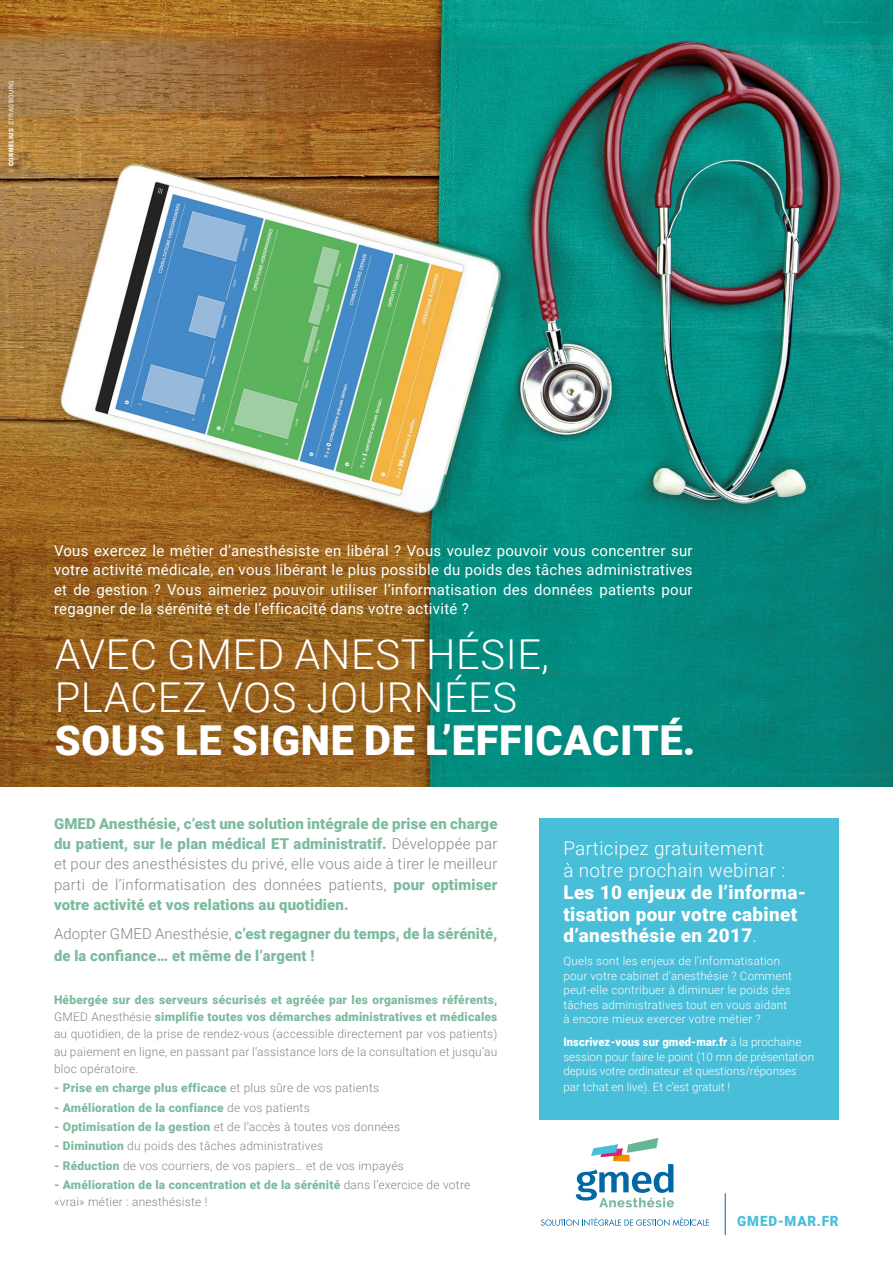
<style>
.page{position:relative;width:893px;height:1263px;background:#fff}
.page>*{position:absolute;margin:0;border:0;box-sizing:border-box;transform-origin:0 0}
.t1{font:300 41.25px/42.9px "Roboto";letter-spacing:.015em;color:#fff}
.t2{font:900 41.25px "Roboto";letter-spacing:.015em;color:#fff}
.t3{font:900 18.9px/21.9px "Roboto";letter-spacing:.02em;color:#fff}
.t4{font:300 18.9px/21.9px "Roboto";letter-spacing:.02em;color:#fff}
.t5{font:900 15px/20.2px "Roboto";letter-spacing:.01em;color:#7cbb9e;text-align:justify}
.t6{font:15px/19.5px "Roboto";letter-spacing:.02em;color:#fff;text-align:justify}
.t7{font:900 14.1px "Roboto";letter-spacing:.065em;color:#48bed9;scale:.96 1}
.t8{font:300 12px/17.2px "Roboto";letter-spacing:.02em;color:#858687;text-align:justify}
.t9{font:900 12px "Roboto";letter-spacing:.02em;color:#7cbb9e}
.t10{font:300 11.7px/14.5px "Roboto";letter-spacing:.02em;color:#fff}
.t11{font:300 11.7px/14.5px "Roboto";color:#fff}
.t12{font:6.45px "Roboto";letter-spacing:.085em;color:#fff}
.s1{font-weight:900}
.s2{font-weight:300;color:#858687}
.s3{font-weight:900;color:#7cbb9e}
.s4{font-weight:300}
</style>
<div class="page">
<img style="left:0;top:0;width:893px;height:787px">
<svg style="left:576px;top:1138px;width:98px;height:69px"></svg>
<hr style="left:725px;top:1193px;width:1px;height:42px;background:#0068a5">
<div style="left:539px;top:817px;width:300px;height:302px;background:#48bed9"></div>
<svg style="left:541px;top:1217px;width:168px;height:9px"></svg>
<p class="t12" style="left:7px;top:166px;width:87px;rotate:-90deg"><span class="s1">CORNELIUS</span> STRASBOURG</p>
<p class="t6" style="left:54px;top:540px;width:640px">Vous exercez le métier d’anesthésiste en libéral ? Vous voulez pouvoir vous concentrer sur votre activité médicale, en vous libérant le plus possible du poids des tâches administratives et de gestion ? Vous aimeriez pouvoir utiliser l’informatisation des données patients pour regagner de la sérénité et de l’efficacité dans votre activité ?</p>
<h1 class="t1" style="left:55px;top:631px;width:496px">AVEC GMED ANESTHÉSIE,<br>PLACEZ VOS JOURNÉES</h1>
<h1 class="t2" style="left:55px;top:711px;width:642px">SOUS LE SIGNE DE L’EFFICACITÉ.</h1>
<p class="t5" style="left:54px;top:813px;width:445px">GMED Anesthésie, c’est une solution intégrale de prise en charge du patient, sur le plan médical ET administratif. <span class="s2">Développée par et pour des anesthésistes du privé, elle vous aide à tirer le meilleur parti de l’informatisation des données patients,</span> pour optimiser votre activité et vos relations au quotidien.</p>
<p class="t5" style="left:54px;top:921px;width:445px;line-height:22.5px"><span class="s2">Adopter GMED Anesthésie,</span> c’est regagner du temps, de la sérénité, de la confiance… et même de l’argent !</p>
<p class="t8" style="left:54px;top:990px;width:445px"><span class="s3">Hébergée sur des serveurs sécurisés et agréée par les organismes référents, </span>GMED Anesthésie <span class="s3">simplifie toutes vos démarches administratives et médicales </span>au quotidien, de la prise de rendez-vous (accessible directement par vos patients) au paiement en ligne, en passant par l’assistance lors de la consultation et jusqu’au bloc opératoire.</p>
<p class="t9" style="left:54px;top:1079px;width:327px">- Prise en charge plus efficace <span class="s2">et plus sûre de vos patients</span></p>
<p class="t9" style="left:54px;top:1099px;width:257px">- Amélioration de la confiance <span class="s2">de vos patients</span></p>
<p class="t8" style="left:54px;top:1117px;width:348px"><span class="s3">- Optimisation de la gestion</span> et de l’accès à toutes vos données</p>
<p class="t8" style="left:54px;top:1137px;width:271px"><span class="s3">- Diminution</span> du poids des tâches administratives</p>
<p class="t8" style="left:54px;top:1156px;width:351px"><span class="s3">- Réduction</span> de vos courriers, de vos papiers… et de vos impayés</p>
<p class="t8" style="left:54px;top:1176px;width:418px"><span class="s3">- Amélioration de la concentration et de la sérénité</span> dans l’exercice de votre «vrai» métier : anesthésiste !</p>
<h2 class="t4" style="left:563px;top:837px;width:223px">Participez gratuitement<br>à notre prochain webinar :</h2>
<h2 class="t3" style="left:563px;top:880px;width:244px">Les 10 enjeux de l’informa&shy;tisation pour votre cabinet d’anesthésie en 2017<span class="s4">.</span></h2>
<p class="t10" style="left:563px;top:953px;width:230px">Quels sont les enjeux de l’informatisation pour votre cabinet d’anesthésie ? Comment peut-elle contribuer à diminuer le poids des tâches administratives tout en vous aidant à encore mieux exercer votre métier ?</p>
<p class="t11" style="left:563px;top:1034px;width:252px"><span class="s1">Inscrivez-vous sur gmed-mar.fr</span> à la prochaine session pour faire le point (10 mn de présentation depuis votre ordinateur et questions/réponses</p>
<p class="t11" style="left:563px;top:1079px;width:168px">par tchat en live). Et c’est gratuit !</p>
<p class="t7" style="left:737px;top:1211px;width:107px">GMED-MAR.FR</p>
</div>
